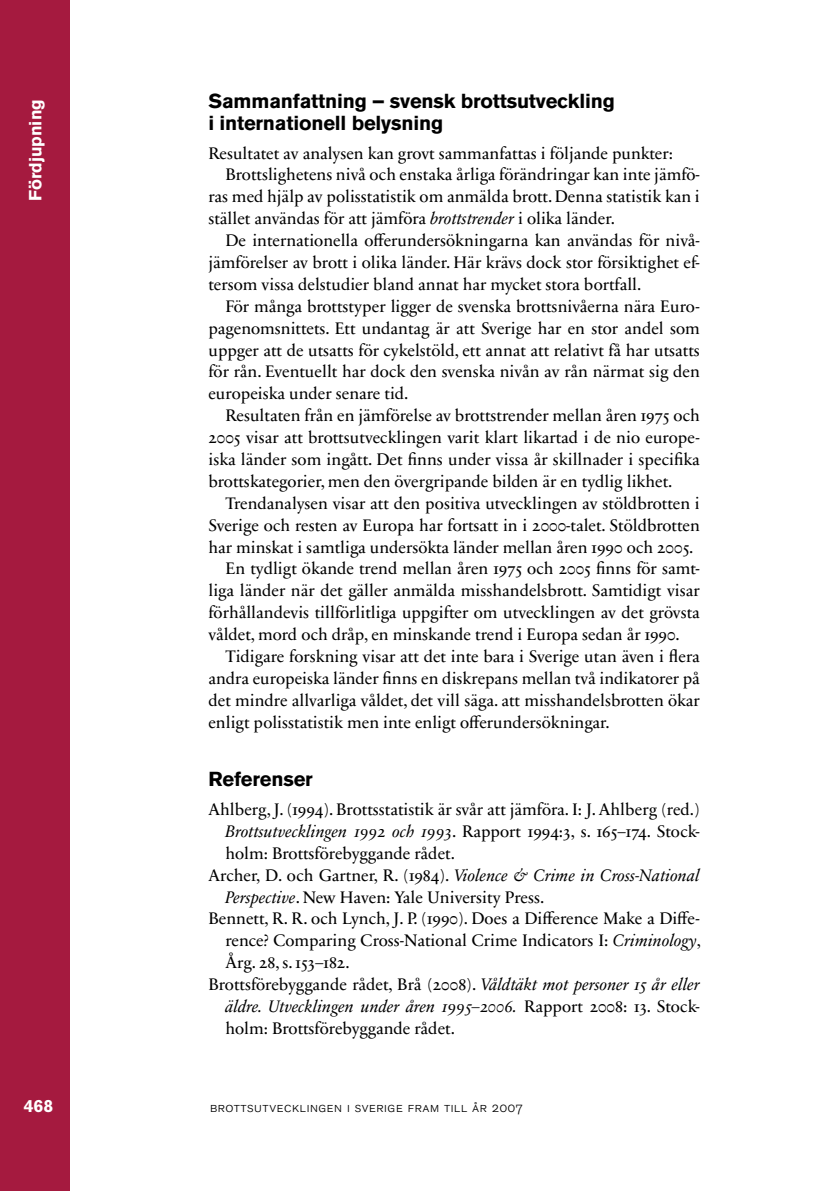
<style>
.page{position:relative;width:819px;height:1191px;background:#fff}
.page>*{position:absolute;margin:0;border:0;box-sizing:border-box;transform-origin:0 0}
.t1{font:700 20.12px/21.9px "Akzidenz Grotesk BQ";letter-spacing:-.01em;color:#000}
.t2{font:700 17.5px "Akzidenz Grotesk BQ";color:#fff}
.t3{font:16.97px/21.9px "Sabon Next LT Regular Os F";color:#000;text-align:justify}
.t4{font:16.97px "Sabon Next LT Italic Os F";color:#000}
.t5{font:14px "Akzidenz Grotesk BQ Light SC";letter-spacing:.04em;color:#000}
.s1{font-family:"Sabon Next LT Italic Os F"}
.s2{font-family:"Sabon Next LT Regular Os F"}
</style>
<div class="page">
<div style="left:0;top:0;width:69px;height:1191px;background:#a51a3f"></div>
<p class="t2" style="left:25px;top:201px;width:104px;rotate:-90deg">Fördjupning</p>
<p class="t1" style="left:208px;top:90px;width:408px">Sammanfattning – svensk brottsutveckling i internationell belysning</p>
<p class="t3" style="left:208px;top:142px;width:466px">Resultatet av analysen kan grovt sammanfattas i följande punkter:</p>
<p class="t3" style="left:225px;top:164px;width:476px">Brottslighetens nivå och enstaka årliga förändringar kan inte jämfö-</p>
<p class="t3" style="left:208px;top:186px;width:493px">ras med hjälp av polisstatistik om anmälda brott. Denna statistik kan i</p>
<p class="t3" style="left:208px;top:208px;width:408px">stället användas för att jämföra <span class="s1">brottstrender</span> i olika länder.</p>
<p class="t3" style="left:225px;top:230px;width:476px">De internationella offerundersökningarna kan användas för nivå-</p>
<p class="t3" style="left:208px;top:251px;width:493px">jämförelser av brott i olika länder. Här krävs dock stor försiktighet ef-</p>
<p class="t3" style="left:208px;top:273px;width:434px">tersom vissa delstudier bland annat har mycket stora bortfall.</p>
<p class="t3" style="left:225px;top:295px;width:476px">För många brottstyper ligger de svenska brottsnivåerna nära Euro-</p>
<p class="t3" style="left:208px;top:317px;width:493px">pagenomsnittets. Ett undantag är att Sverige har en stor andel som</p>
<p class="t3" style="left:208px;top:339px;width:493px">uppger att de utsatts för cykelstöld, ett annat att relativt få har utsatts</p>
<p class="t3" style="left:208px;top:361px;width:493px">för rån. Eventuellt har dock den svenska nivån av rån närmat sig den</p>
<p class="t3" style="left:208px;top:383px;width:201px">europeiska under senare tid.</p>
<p class="t3" style="left:225px;top:405px;width:476px">Resultaten från en jämförelse av brottstrender mellan åren 1975 och</p>
<p class="t3" style="left:208px;top:427px;width:493px">2005 visar att brottsutvecklingen varit klart likartad i de nio europe-</p>
<p class="t3" style="left:208px;top:448px;width:493px">iska länder som ingått. Det finns under vissa år skillnader i specifika</p>
<p class="t3" style="left:208px;top:470px;width:465px">brottskategorier, men den övergripande bilden är en tydlig likhet.</p>
<p class="t3" style="left:225px;top:492px;width:476px">Trendanalysen visar att den positiva utvecklingen av stöldbrotten i</p>
<p class="t3" style="left:208px;top:514px;width:493px">Sverige och resten av Europa har fortsatt in i 2000-talet. Stöldbrotten</p>
<p class="t3" style="left:208px;top:536px;width:486px">har minskat i samtliga undersökta länder mellan åren 1990 och 2005.</p>
<p class="t3" style="left:225px;top:558px;width:476px">En tydligt ökande trend mellan åren 1975 och 2005 finns för samt-</p>
<p class="t3" style="left:208px;top:580px;width:493px">liga länder när det gäller anmälda misshandelsbrott. Samtidigt visar</p>
<p class="t3" style="left:208px;top:602px;width:493px">förhållandevis tillförlitliga uppgifter om utvecklingen av det grövsta</p>
<p class="t3" style="left:208px;top:623px;width:473px">våldet, mord och dråp, en minskande trend i Europa sedan år 1990.</p>
<p class="t3" style="left:225px;top:645px;width:476px">Tidigare forskning visar att det inte bara i Sverige utan även i flera</p>
<p class="t3" style="left:208px;top:667px;width:493px">andra europeiska länder finns en diskrepans mellan två indikatorer på</p>
<p class="t3" style="left:208px;top:689px;width:493px">det mindre allvarliga våldet, det vill säga. att misshandelsbrotten ökar</p>
<p class="t3" style="left:208px;top:711px;width:403px">enligt polisstatistik men inte enligt offerundersökningar.</p>
<p class="t1" style="left:208px;top:768px;width:106px">Referenser</p>
<p class="t3" style="left:225px;top:798px;width:476px;text-indent:-17px">Ahlberg, J. (1994). Brottsstatistik är svår att jämföra. I: J. Ahlberg (red.)<br><span class="s1">Brottsutvecklingen 1992 och 1993</span>. Rapport 1994:3, s. 165–174. Stock&shy;holm: Brottsförebyggande rådet.</p>
<p class="t4" style="left:208px;top:865px;width:493px"><span class="s2">Archer, D. och Gartner, R. (1984).</span> Violence &amp; Crime in Cross-National</p>
<p class="t3" style="left:225px;top:886px;width:320px"><span class="s1">Perspective</span>. New Haven: Yale University Press.</p>
<p class="t3" style="left:208px;top:908px;width:493px">Bennett, R. R. och Lynch, J. P. (1990). Does a Difference Make a Diffe-</p>
<p class="t3" style="left:225px;top:930px;width:477px">rence? Comparing Cross-National Crime Indicators I: <span class="s1">Criminology</span>,</p>
<p class="t3" style="left:225px;top:952px;width:126px">Årg. 28, s. 153–182.</p>
<p class="t3" style="left:208px;top:973px;width:493px">Brottsförebyggande rådet, Brå (2008). <span class="s1">Våldtäkt mot personer 15 år eller</span></p>
<p class="t4" style="left:225px;top:996px;width:476px">äldre. Utvecklingen under åren 1995–2006. <span class="s2">Rapport 2008: 13. Stock-</span></p>
<p class="t3" style="left:225px;top:1017px;width:231px">holm: Brottsförebyggande rådet.</p>
<p class="t2" style="left:24px;top:1095px;width:31px">468</p>
<p class="t5" style="left:210px;top:1098px;width:314px">brottsutvecklingen i sverige fram till år 2007</p>
</div>
